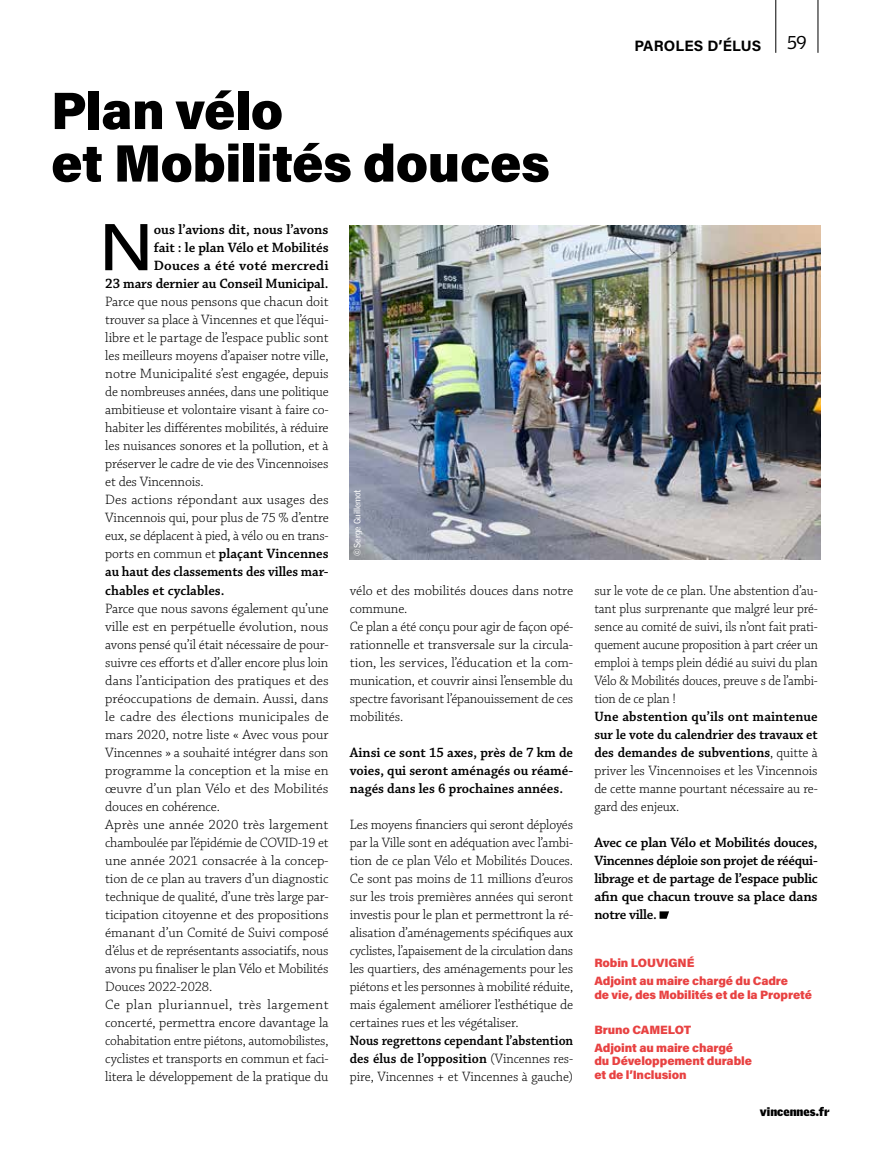
<style>
.page{position:relative;width:872px;height:1149px;background:#fff}
.page>*{position:absolute;margin:0;border:0;box-sizing:border-box;transform-origin:0 0}
._00_TEXTE_LETTRINE{font:500 65.1px "Acumin Pro Wide";color:#000}
._00_TRITRE_MAJ{font:900 52.5px/52.5px "Acumin Pro";letter-spacing:-.01em;color:#000}
.t1{font:18px "Griffith Gothic";color:#000}
.t2{font:700 15px "Acumin Pro";letter-spacing:.005em;color:#000}
._00_TEXTE{font:300 14.25px/18px "Chaparral Pro";letter-spacing:-.01em;color:#000;text-align:justify}
._00_TEXTE-2{font:300 14.25px/18px "Chaparral Pro";letter-spacing:-.01em;color:#000;text-align:justify;scale:.96 1}
._00_TEXTE-3{font:300 14.25px/18px "Chaparral Pro";letter-spacing:-.01em;color:#000;text-align:justify;scale:.94 1}
._00_TEXTE-4{font:600 14.25px/18px "Chaparral Pro";letter-spacing:-.005em;color:#000;text-align:justify}
._00_TEXTE_LETTRINE-2{font:600 14.25px/18px "Chaparral Pro";letter-spacing:-.005em;color:#000;text-align:right}
._00_TEXTE-5{font:600 14.25px/18px "Chaparral Pro";letter-spacing:-.005em;color:#000;text-align:justify;scale:.93 1}
._00_INFOS_PRATIQUE{font:900 12px/13.5px "Acumin Pro";letter-spacing:-.01em;color:#e84242}
.t3{font:900 12px "Griffith Gothic";color:#000}
.t4{font:9px "Griffith Gothic";letter-spacing:-.01em;color:#fff}
.s1{font-weight:600}
.s2{font-weight:300}
</style>
<div class="page">
<hr style="left:775px;top:0;width:1px;height:53px;background:#000">
<hr style="left:817px;top:0;width:1px;height:53px;background:#000">
<hr style="left:0;top:0;width:1px;height:1148px;background:#dadada">
<svg style="left:659px;top:911px;width:10px;height:7px"></svg>
<img style="left:350px;top:225px;width:471px;height:334px">
<p class="_00_TRITRE_MAJ" style="left:51px;top:82px;width:500px">Plan vélo<br>et Mobilités douces</p>
<p class="_00_TEXTE_LETTRINE" style="left:99px;top:200px;width:56px">N</p>
<p class="_00_TEXTE_LETTRINE-2" style="left:105px;top:221px;width:225px">ous l’avions dit, nous l’avons<br>fait : le plan Vélo et Mobilités<br>Douces a été voté mercredi<br>23 mars dernier au Conseil Municipal.</p>
<p class="_00_TEXTE" style="left:105px;top:293px;width:225px">Parce que nous pensons que chacun doit trouver sa place à Vincennes et que l’équi&shy;libre et le partage de l’espace public sont les meilleurs moyens d’apaiser notre ville, notre Municipalité s’est engagée, depuis de nombreuses années, dans une politique ambitieuse et volontaire visant à faire co&shy;habiter les différentes mobilités, à réduire les nuisances sonores et la pollution, et à préserver le cadre de vie des Vincennoises et des Vincennois.</p>
<p class="_00_TEXTE" style="left:105px;top:491px;width:225px">Des actions répondant aux usages des Vincennois qui, pour plus de 75 % d’entre eux, se déplacent à pied, à vélo ou en trans&shy;ports en commun et <span class="s1">plaçant Vincennes au haut des classements des villes mar&shy;chables et cyclables.</span></p>
<p class="_00_TEXTE" style="left:105px;top:599px;width:225px">Parce que nous savons également qu’une ville est en perpétuelle évolution, nous avons pensé qu’il était nécessaire de pour&shy;suivre ces efforts et d’aller encore plus loin dans l’anticipation des pratiques et des préoccupations de demain. Aussi, dans le cadre des élections municipales de mars 2020, notre liste « Avec vous pour Vincennes » a souhaité intégrer dans son programme la conception et la mise en œuvre d’un plan Vélo et des Mobilités douces en cohérence.</p>
<p class="_00_TEXTE" style="left:105px;top:815px;width:225px">Après une année 2020 très largement chamboulée par l’épidémie de COVID-19 et une année 2021 consacrée à la concep&shy;tion de ce plan au travers d’un diagnostic technique de qualité, d’une très large par&shy;ticipation citoyenne et des propositions émanant d’un Comité de Suivi composé d’élus et de représentants associatifs, nous avons pu finaliser le plan Vélo et Mobilités Douces 2022-2028.</p>
<p class="_00_TEXTE" style="left:105px;top:995px;width:225px">Ce plan pluriannuel, très largement concerté, permettra encore davantage la cohabitation entre piétons, automobilistes, cyclistes et transports en commun et faci&shy;litera le développement de la pratique du</p>
<p class="t4" style="left:352px;top:556px;width:68px;rotate:-90deg">©Serge Guillemot</p>
<p class="_00_TEXTE" style="left:350px;top:581px;width:225px">vélo et des mobilités douces dans notre commune.</p>
<p class="_00_TEXTE-2" style="left:350px;top:617px;width:234px">Ce plan a été conçu pour agir de façon opé&shy;rationnelle et transversale sur la circula&shy;tion, les services, l’éducation et la com&shy;munication, et couvrir ainsi l’ensemble du spectre favorisant l’épanouissement de ces mobilités.</p>
<p class="_00_TEXTE-4" style="left:350px;top:743px;width:225px">Ainsi ce sont 15 axes, près de 7 km de voies, qui seront aménagés ou réamé&shy;nagés dans les 6 prochaines années.</p>
<p class="_00_TEXTE" style="left:350px;top:815px;width:225px">Les moyens financiers qui seront déployés par la Ville sont en adéquation avec l’ambi&shy;tion de ce plan Vélo et Mobilités Douces.<br>Ce sont pas moins de 11 millions d’euros sur les trois premières années qui seront investis pour le plan et permettront la ré&shy;alisation d’aménagements spécifiques aux cyclistes, l’apaisement de la circulation dans les quartiers, des aménagements pour les piétons et les personnes à mobilité réduite, mais également améliorer l’esthétique de certaines rues et les végétaliser.</p>
<p class="_00_TEXTE-5" style="left:350px;top:1031px;width:242px">Nous regrettons cependant l’abstention des élus de l’opposition <span class="s2">(Vincennes res&shy;pire, Vincennes + et Vincennes à gauche)</span></p>
<p class="t2" style="left:634px;top:35px;width:128px">PAROLES D’ÉLUS</p>
<p class="t1" style="left:787px;top:32px;width:21px">59</p>
<p class="_00_TEXTE-3" style="left:594px;top:581px;width:239px">sur le vote de ce plan. Une abstention d’au&shy;tant plus surprenante que malgré leur pré&shy;sence au comité de suivi, ils n’ont fait prati&shy;quement aucune proposition à part créer un emploi à temps plein dédié au suivi du plan Vélo &amp; Mobilités douces, preuve s de l’ambi&shy;tion de ce plan !</p>
<p class="_00_TEXTE-2" style="left:594px;top:707px;width:234px"><span class="s1">Une abstention qu’ils ont maintenue sur le vote du calendrier des travaux et des demandes de subventions</span>, quitte à priver les Vincennoises et les Vincennois de cette manne pourtant nécessaire au re&shy;gard des enjeux.</p>
<p class="_00_TEXTE-4" style="left:594px;top:833px;width:225px">Avec ce plan Vélo et Mobilités douces, Vincennes déploie son projet de rééqui&shy;librage et de partage de l’espace public afin que chacun trouve sa place dans notre ville.</p>
<p class="_00_INFOS_PRATIQUE" style="left:594px;top:955px;width:101px">Robin LOUVIGNÉ</p>
<p class="_00_INFOS_PRATIQUE" style="left:594px;top:973px;width:219px">Adjoint au maire chargé du Cadre<br>de vie, des Mobilités et de la Propreté</p>
<p class="_00_INFOS_PRATIQUE" style="left:594px;top:1022px;width:98px">Bruno CAMELOT</p>
<p class="_00_INFOS_PRATIQUE" style="left:594px;top:1039px;width:159px">Adjoint au maire chargé<br>du Développement durable et de l’Inclusion</p>
<p class="t3" style="left:760px;top:1104px;width:71px">vincennes.fr</p>
</div>
